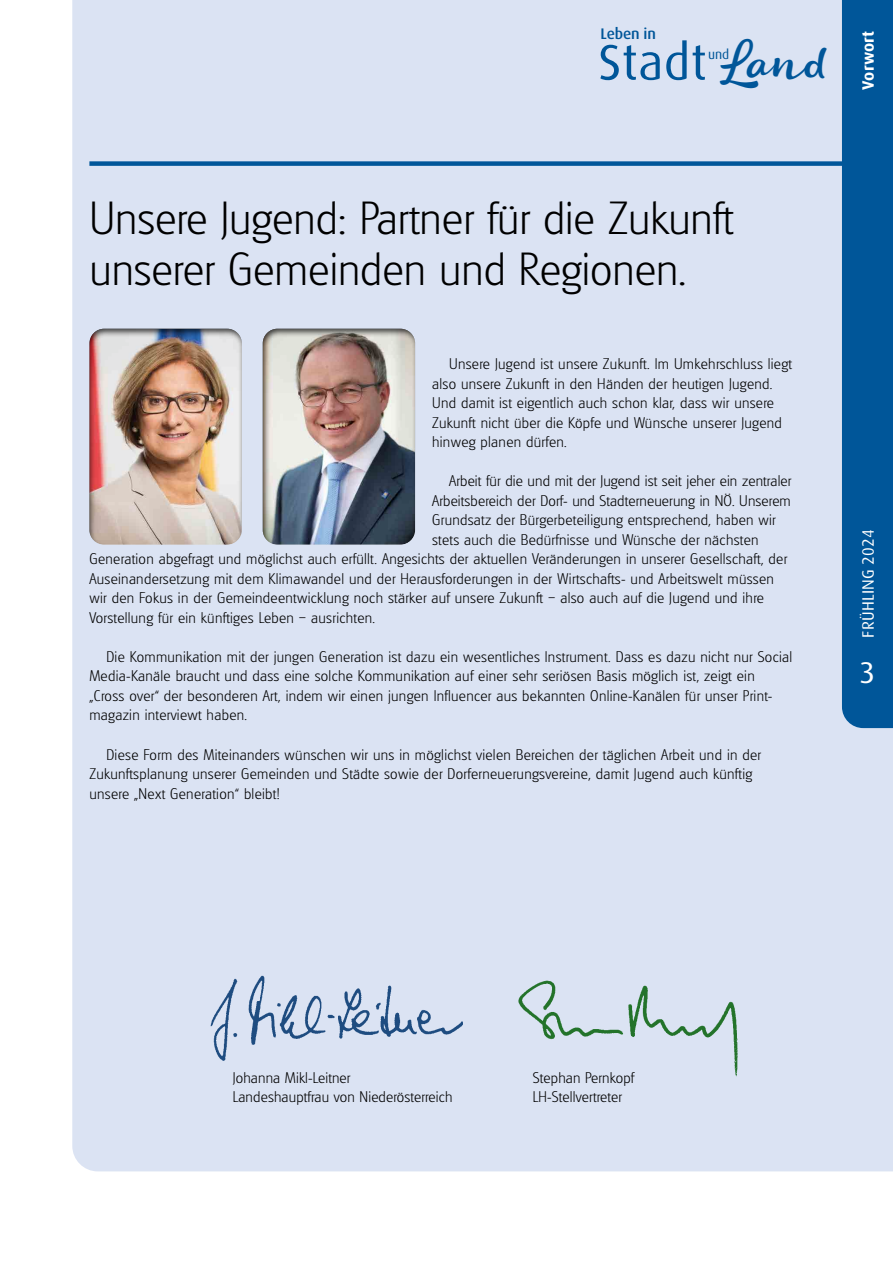
<style>
.page{position:relative;width:893px;height:1263px;background:#fff}
.page>*{position:absolute;margin:0;border:0;box-sizing:border-box;transform-origin:0 0}
.t1{font:50.1px "Dax Pro";letter-spacing:.01em;color:#005699}
.t2{font:200 45px/51px "Glasgow";color:#000}
.t3{font:30px "Dax Pro";color:#fff}
.t4{font:16.5px "Dax Pro";letter-spacing:.01em;color:#fff}
.t5{font:700 16.5px "Dax Pro";letter-spacing:.01em;color:#fff}
.t6{font:500 15.3px "Dax Pro";letter-spacing:-.01em;color:#005699}
.t7{font:200 15px/19.5px "Glasgow";letter-spacing:.02em;color:#000}
.t8{font:13.35px "Dax Pro";color:#005699}
.s1{font-family:"Lifehack";font-style:italic;font-size:47.25px}
</style>
<div class="page">
<div style="left:72px;top:0;width:821px;height:1171px;background:#dbe3f3"></div>
<div style="left:89px;top:161px;width:773px;height:5px;background:#005699"></div>
<div style="left:88px;top:327px;width:154px;height:219px;background:#000;opacity:.75"></div>
<div style="left:261px;top:327px;width:155px;height:219px;background:#000;opacity:.75"></div>
<img style="left:201px;top:964px;width:262px;height:98px">
<img style="left:512px;top:974px;width:234px;height:109px">
<div style="left:842px;top:0;width:51px;height:728px;background:#005699"></div>
<p class="t6" style="left:600px;top:24px;width:57px">Leben in</p>
<h1 class="t1" style="left:598px;top:31px;width:232px">Stadt <span class="s1">Land</span></h1>
<p class="t8" style="left:708px;top:46px;width:22px">und</p>
<p class="t5" style="left:857px;top:90px;width:60px;rotate:-90deg">Vorwort</p>
<h2 class="t2" style="left:89px;top:192px;width:646px">Unsere Jugend: Partner für die Zukunft unserer Gemeinden und Regionen.</h2>
<p class="t7" style="left:432px;top:354px;width:361px;text-indent:17px">Unsere Jugend ist unsere Zukunft. Im Umkehrschluss liegt also unsere Zukunft in den Händen der heutigen Jugend.<br>Und damit ist eigentlich auch schon klar, dass wir unsere Zukunft nicht über die Köpfe und Wünsche unserer Jugend hinweg planen dürfen.</p>
<p class="t7" style="left:449px;top:471px;width:344px">Arbeit für die und mit der Jugend ist seit jeher ein zentraler</p>
<p class="t7" style="left:432px;top:491px;width:360px">Arbeitsbereich der Dorf- und Stadterneuerung in NÖ. Unserem</p>
<p class="t7" style="left:432px;top:510px;width:345px">Grundsatz der Bürgerbeteiligung entsprechend, haben wir</p>
<p class="t7" style="left:432px;top:530px;width:328px">stets auch die Bedürfnisse und Wünsche der nächsten</p>
<p class="t7" style="left:89px;top:549px;width:699px">Generation abgefragt und möglichst auch erfüllt. Angesichts der aktuellen Veränderungen in unserer Gesellschaft, der</p>
<p class="t7" style="left:89px;top:569px;width:686px">Auseinandersetzung mit dem Klimawandel und der Herausforderungen in der Wirtschafts- und Arbeitswelt müssen</p>
<p class="t7" style="left:89px;top:588px;width:676px">wir den Fokus in der Gemeindeentwicklung noch stärker auf unsere Zukunft – also auch auf die Jugend und ihre</p>
<p class="t7" style="left:89px;top:608px;width:287px">Vorstellung für ein künftiges Leben – ausrichten.</p>
<p class="t7" style="left:89px;top:647px;width:704px;text-indent:17px">Die Kommunikation mit der jungen Generation ist dazu ein wesentliches Instrument. Dass es dazu nicht nur Social Media-Kanäle braucht und dass eine solche Kommunikation auf einer sehr seriösen Basis möglich ist, zeigt ein „Cross over“ der besonderen Art, indem wir einen jungen Influencer aus bekannten Online-Kanälen für unser Print&shy;magazin interviewt haben.</p>
<p class="t7" style="left:89px;top:744px;width:673px;text-indent:17px">Diese Form des Miteinanders wünschen wir uns in möglichst vielen Bereichen der täglichen Arbeit und in der<br>Zukunftsplanung unserer Gemeinden und Städte sowie der Dorferneuerungsvereine, damit Jugend auch künftig unsere „Next Generation“ bleibt!</p>
<p class="t4" style="left:858px;top:637px;width:110px;rotate:-90deg">FRÜHLING 2024</p>
<h3 class="t3" style="left:859px;top:653px;width:17px">3</h3>
<p class="t7" style="left:233px;top:1068px;width:221px">Johanna Mikl-Leitner<br>Landeshauptfrau von Niederösterreich</p>
<p class="t7" style="left:533px;top:1068px;width:103px">Stephan Pernkopf<br>LH-Stellvertreter</p>
</div>
